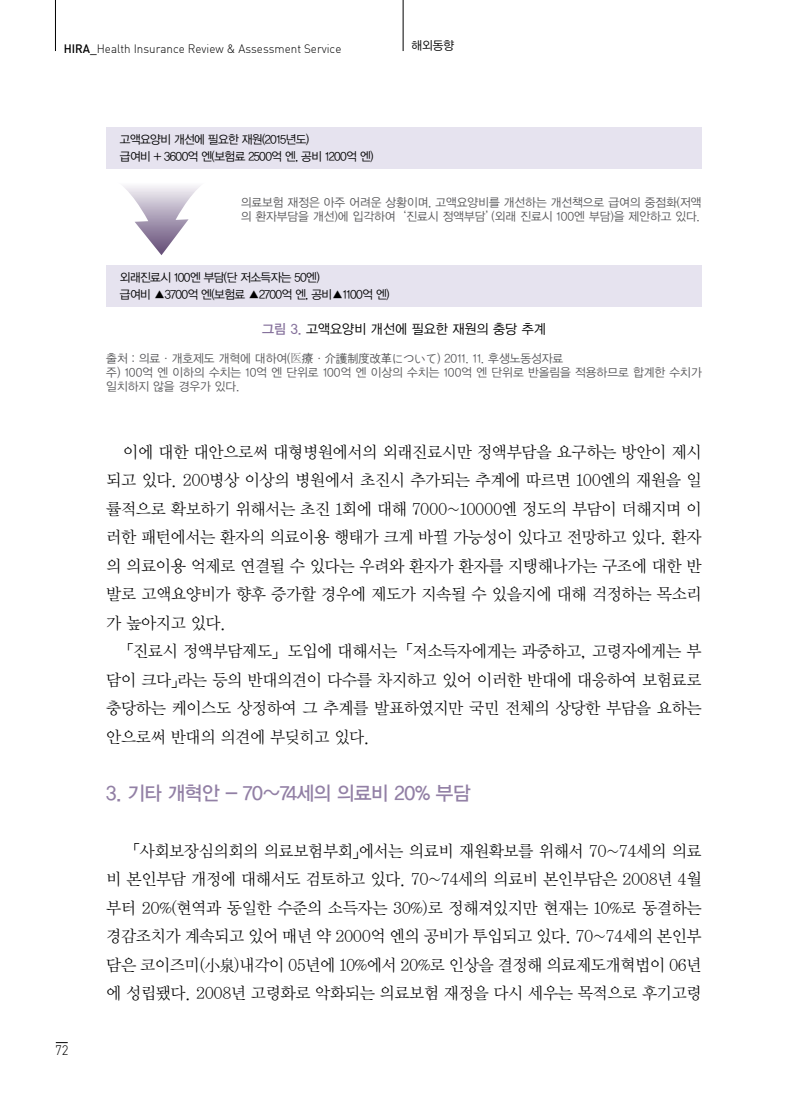
<style>
.page{position:relative;width:808px;height:1106px;background:#fff}
.page>*{position:absolute;margin:0;border:0;box-sizing:border-box;transform-origin:0 0}
.t1{font:19.5px "YDIYGO130";letter-spacing:-.025em;color:#9280a5}
.t2{font:16.5px/28.5px "YDIY Mj O120";letter-spacing:-.025em;color:#000;text-align:justify}
.t3{font:13.5px "YDIYGO120";color:#000}
.t4{font:13.5px "DINL Light";color:#000}
.t5{font:12px/14.4px "YDIYGO120";color:#58585a}
.t6{font:12px/16.5px "YDIYGO120";letter-spacing:-.05em;color:#000}
.t7{font:12px "DINL Light";color:#000}
.s1{font-family:"DINM Medium"}
.s2{font-family:"YDIYGO130";color:#86729c}
.s3{font-family:"YDIY Mj O120"}
.s4{font-family:"Sim Sun"}
</style>
<div class="page">
<svg style="left:56px;top:1042px;width:12px;height:1px"></svg>
<hr style="left:55px;top:0;width:1px;height:51px;background:#000">
<hr style="left:403px;top:0;width:1px;height:51px;background:#000">
<div style="left:106px;top:128px;width:596px;height:41px;background:#e6e3ef"></div>
<div style="left:106px;top:265px;width:596px;height:42px;background:#e6e3ef"></div>
<svg style="left:123px;top:186px;width:77px;height:69px"></svg>
<p class="t7" style="left:64px;top:41px;width:279px"><span class="s1">HIRA_</span>Health Insurance Review &amp; Assessment Service</p>
<p class="t6" style="left:411px;top:37px;width:44px">해외동향</p>
<p class="t6" style="left:120px;top:132px;width:255px">고액요양비 개선에 필요한 재원(2015년도)<br>급여비 + 3600억 엔(보험료 2500억 엔, 공비 1200억 엔)</p>
<p class="t5" style="left:241px;top:195px;width:462px">의료보험 재정은 아주 어려운 상황이며, 고액요양비를 개선하는 개선책으로 급여의 중점화(저액 의 환자부담을 개선)에 입각하여‘진료시 정액부담’(외래 진료시 100엔 부담)을 제안하고 있다.</p>
<p class="t6" style="left:120px;top:270px;width:271px">외래진료시 100엔 부담(단 저소득자는 50엔)<br>급여비 ▲3700억 엔(보험료 ▲2700억 엔, 공비▲1100억 엔)</p>
<p class="t3" style="left:262px;top:322px;width:285px"><span class="s2">그림 3.</span> 고액요양비 개선에 필요한 재원의 충당 추계</p>
<p class="t5" style="left:106px;top:351px;width:597px">출처 : 의료<span class="s3">·</span>개호제도 개혁에 대하여(<span class="s4">医</span>療<span class="s3">·</span>介護制度改革について) 2011. 11. 후생노동성자료<br>주) 100억 엔 이하의 수치는 10억 엔 단위로 100억 엔 이상의 수치는 100억 엔 단위로 반올림을 적용하므로 합계한 수치가 일치하지 않을 경우가 있다.</p>
<p class="t2" style="left:106px;top:437px;width:597px;text-indent:17px">이에 대한 대안으로써 대형병원에서의 외래진료시만 정액부담을 요구하는 방안이 제시 되고 있다. 200병상 이상의 병원에서 초진시 추가되는 추계에 따르면 100엔의 재원을 일 률적으로 확보하기 위해서는 초진 1회에 대해 7000~10000엔 정도의 부담이 더해지며 이 러한 패턴에서는 환자의 의료이용 행태가 크게 바뀔 가능성이 있다고 전망하고 있다. 환자 의 의료이용 억제로 연결될 수 있다는 우려와 환자가 환자를 지탱해나가는 구조에 대한 반 발로 고액요양비가 향후 증가할 경우에 제도가 지속될 수 있을지에 대해 걱정하는 목소리 가 높아지고 있다.</p>
<p class="t2" style="left:106px;top:637px;width:597px;text-indent:11px">「진료시 정액부담제도」도입에 대해서는「저소득자에게는 과중하고, 고령자에게는 부 담이 크다」라는 등의 반대의견이 다수를 차지하고 있어 이러한 반대에 대응하여 보험료로 충당하는 케이스도 상정하여 그 추계를 발표하였지만 국민 전체의 상당한 부담을 요하는 안으로써 반대의 의견에 부딪히고 있다.</p>
<p class="t1" style="left:106px;top:782px;width:366px">3. 기타 개혁안 - 70~74세의 의료비 20% 부담</p>
<p class="t4" style="left:55px;top:1042px;width:15px">72</p>
<p class="t2" style="left:106px;top:836px;width:597px;text-indent:18px">「사회보장심의회의 의료보험부회」에서는 의료비 재원확보를 위해서 70~74세의 의료 비 본인부담 개정에 대해서도 검토하고 있다. 70~74세의 의료비 본인부담은 2008년 4월 부터 20%(현역과 동일한 수준의 소득자는 30%)로 정해져있지만 현재는 10%로 동결하는 경감조치가 계속되고 있어 매년 약 2000억 엔의 공비가 투입되고 있다. 70~74세의 본인부 담은 코이즈미(小泉)내각이 05년에 10%에서 20%로 인상을 결정해 의료제도개혁법이 06년 에 성립됐다. 2008년 고령화로 악화되는 의료보험 재정을 다시 세우는 목적으로 후기고령</p>
</div>
